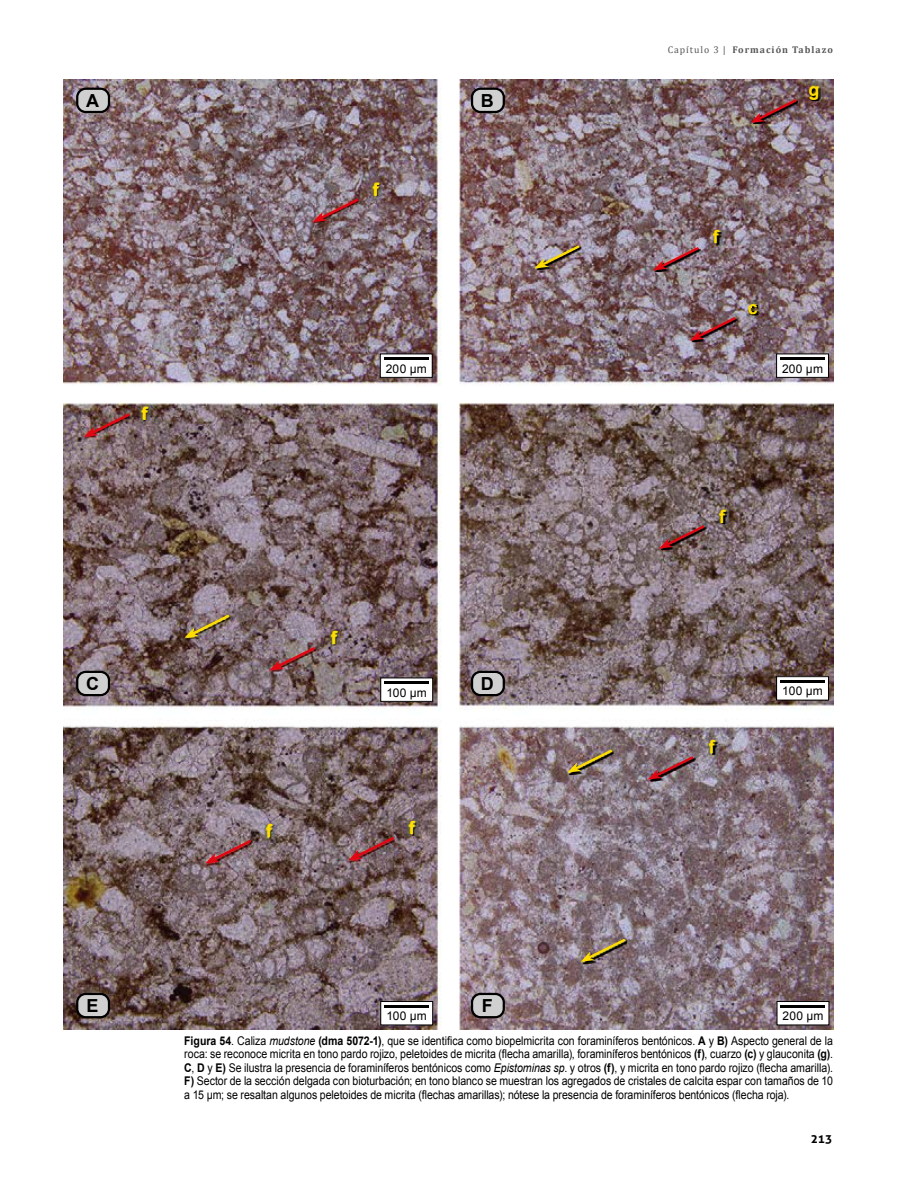
<style>
.page{position:relative;width:918px;height:1188px;background:#fff}
.page>*{position:absolute;margin:0;border:0;box-sizing:border-box;transform-origin:0 0}
.t1{font:700 18px "Arial";color:#fd0}
.t2{font:700 18px "Arial";color:#000}
.t3{font:12px/13.5px "Arial";color:#000;text-align:justify;scale:.88 1}
.t4{font:12px "Arial";color:#000}
.t5{font:700 12px "Aller";color:#000}
.t6{font:700 9.75px "Cambria";letter-spacing:.1em;color:#575756}
.s1{font-weight:400}
.s2{font-weight:700}
.s3{font-style:italic}
</style>
<div class="page">
<img style="left:64px;top:80px;width:769px;height:949px">
<svg style="left:714px;top:232px;width:8px;height:13px"></svg>
<svg style="left:720px;top:511px;width:8px;height:13px"></svg>
<svg style="left:710px;top:742px;width:7px;height:13px"></svg>
<svg style="left:810px;top:88px;width:10px;height:13px"></svg>
<svg style="left:750px;top:305px;width:9px;height:10px"></svg>
<svg style="left:536px;top:268px;width:45px;height:2px"></svg>
<svg style="left:535px;top:243px;width:47px;height:25px"></svg>
<svg style="left:185px;top:613px;width:47px;height:25px"></svg>
<svg style="left:568px;top:773px;width:46px;height:2px"></svg>
<svg style="left:567px;top:748px;width:48px;height:25px"></svg>
<svg style="left:582px;top:962px;width:45px;height:2px"></svg>
<svg style="left:581px;top:937px;width:47px;height:25px"></svg>
<svg style="left:313px;top:197px;width:48px;height:25px"></svg>
<svg style="left:84px;top:411px;width:48px;height:26px"></svg>
<svg style="left:270px;top:645px;width:48px;height:25px"></svg>
<svg style="left:206px;top:838px;width:48px;height:25px"></svg>
<svg style="left:349px;top:835px;width:48px;height:25px"></svg>
<svg style="left:649px;top:780px;width:46px;height:1px"></svg>
<svg style="left:648px;top:754px;width:48px;height:26px"></svg>
<svg style="left:660px;top:549px;width:47px;height:1px"></svg>
<svg style="left:659px;top:523px;width:48px;height:26px"></svg>
<svg style="left:752px;top:123px;width:46px;height:1px"></svg>
<svg style="left:751px;top:97px;width:48px;height:26px"></svg>
<svg style="left:654px;top:270px;width:47px;height:2px"></svg>
<svg style="left:653px;top:245px;width:48px;height:25px"></svg>
<svg style="left:691px;top:341px;width:46px;height:1px"></svg>
<svg style="left:690px;top:315px;width:48px;height:26px"></svg>
<div style="left:380px;top:354px;width:52px;height:23px;background:#fff"></div>
<div style="left:380px;top:354px;width:52px;height:24px;border:1px solid #000"></div>
<hr style="left:384px;top:357px;width:44px;height:3px;background:#000">
<div style="left:777px;top:1002px;width:52px;height:23px;background:#fff"></div>
<div style="left:777px;top:1001px;width:52px;height:24px;border:1px solid #000"></div>
<hr style="left:781px;top:1005px;width:44px;height:2px;background:#000">
<div style="left:777px;top:354px;width:52px;height:23px;background:#fff"></div>
<div style="left:776px;top:354px;width:53px;height:24px;border:1px solid #000"></div>
<hr style="left:780px;top:357px;width:45px;height:3px;background:#000">
<div style="left:381px;top:678px;width:52px;height:23px;background:#fff"></div>
<div style="left:381px;top:678px;width:52px;height:24px;border:1px solid #000"></div>
<hr style="left:385px;top:681px;width:44px;height:3px;background:#000">
<div style="left:777px;top:677px;width:52px;height:23px;background:#fff"></div>
<div style="left:776px;top:676px;width:53px;height:24px;border:1px solid #000"></div>
<hr style="left:780px;top:680px;width:45px;height:2px;background:#000">
<div style="left:381px;top:1002px;width:52px;height:23px;background:#fff"></div>
<div style="left:381px;top:1001px;width:52px;height:24px;border:1px solid #000"></div>
<hr style="left:385px;top:1005px;width:44px;height:2px;background:#000">
<div style="left:77px;top:89px;width:32px;height:23px;background:#d0d0d0;border-radius:9px"></div>
<div style="left:76px;top:88px;width:34px;height:25px;border:2px solid #000;border-radius:9px"></div>
<div style="left:77px;top:672px;width:32px;height:23px;background:#d0d0d0;border-radius:9px"></div>
<div style="left:76px;top:671px;width:34px;height:25px;border:2px solid #000;border-radius:9px"></div>
<div style="left:77px;top:994px;width:32px;height:23px;background:#d0d0d0;border-radius:9px"></div>
<div style="left:76px;top:993px;width:34px;height:25px;border:2px solid #000;border-radius:9px"></div>
<div style="left:472px;top:89px;width:32px;height:23px;background:#d0d0d0;border-radius:9px"></div>
<div style="left:471px;top:88px;width:34px;height:25px;border:2px solid #000;border-radius:9px"></div>
<div style="left:472px;top:672px;width:32px;height:23px;background:#d0d0d0;border-radius:9px"></div>
<div style="left:471px;top:671px;width:34px;height:25px;border:2px solid #000;border-radius:9px"></div>
<div style="left:472px;top:994px;width:32px;height:23px;background:#d0d0d0;border-radius:9px"></div>
<div style="left:471px;top:993px;width:34px;height:25px;border:2px solid #000;border-radius:9px"></div>
<h1 class="t2" style="left:86px;top:89px;width:14px">A</h1>
<h1 class="t1" style="left:142px;top:401px;width:7px">f</h1>
<h1 class="t2" style="left:86px;top:672px;width:14px">C</h1>
<h1 class="t1" style="left:373px;top:177px;width:7px">f</h1>
<h1 class="t2" style="left:481px;top:89px;width:14px">B</h1>
<p class="t4" style="left:386px;top:360px;width:42px">200 µm</p>
<p class="t6" style="left:668px;top:43px;width:167px"><span class="s1">Capítulo 3 |</span> Formación Tablazo</p>
<h1 class="t1" style="left:809px;top:78px;width:12px">g</h1>
<h1 class="t1" style="left:713px;top:225px;width:7px">f</h1>
<h1 class="t1" style="left:748px;top:295px;width:12px">c</h1>
<p class="t4" style="left:782px;top:360px;width:42px">200 µm</p>
<h1 class="t1" style="left:331px;top:625px;width:7px">f</h1>
<h1 class="t1" style="left:719px;top:505px;width:7px">f</h1>
<h1 class="t2" style="left:481px;top:672px;width:14px">D</h1>
<p class="t4" style="left:386px;top:684px;width:42px">100 µm</p>
<p class="t4" style="left:782px;top:683px;width:42px">100 µm</p>
<h1 class="t1" style="left:709px;top:735px;width:7px">f</h1>
<h1 class="t1" style="left:266px;top:819px;width:7px">f</h1>
<h1 class="t1" style="left:409px;top:815px;width:7px">f</h1>
<h1 class="t2" style="left:87px;top:994px;width:14px">E</h1>
<p class="t4" style="left:386px;top:1008px;width:42px">100 µm</p>
<h1 class="t2" style="left:482px;top:994px;width:12px">F</h1>
<p class="t4" style="left:783px;top:1008px;width:42px">200 µm</p>
<p class="t3" style="left:184px;top:1034px;width:739px"><span class="s2">Figura 54</span>. Caliza <span class="s3">mudstone</span> <span class="s2">(dma 5072-1)</span>, que se identifica como biopelmicrita con foraminíferos bentónicos. <span class="s2">A</span> y <span class="s2">B)</span> Aspecto general de la roca: se reconoce micrita en tono pardo rojizo, peletoides de micrita (flecha amarilla), foraminíferos bentónicos <span class="s2">(f)</span>, cuarzo <span class="s2">(c)</span> y glauconita <span class="s2">(g)</span>.<br><span class="s2">C</span>, <span class="s2">D</span> y <span class="s2">E)</span> Se ilustra la presencia de foraminíferos bentónicos como <span class="s3">Epistominas sp</span>. y otros <span class="s2">(f)</span>, y micrita en tono pardo rojizo (flecha amarilla).<br><span class="s2">F)</span> Sector de la sección delgada con bioturbación; en tono blanco se muestran los agregados de cristales de calcita espar con tamaños de 10 a 15 µm; se resaltan algunos peletoides de micrita (flechas amarillas); nótese la presencia de foraminíferos bentónicos (flecha roja).</p>
<p class="t5" style="left:811px;top:1131px;width:23px">213</p>
</div>
